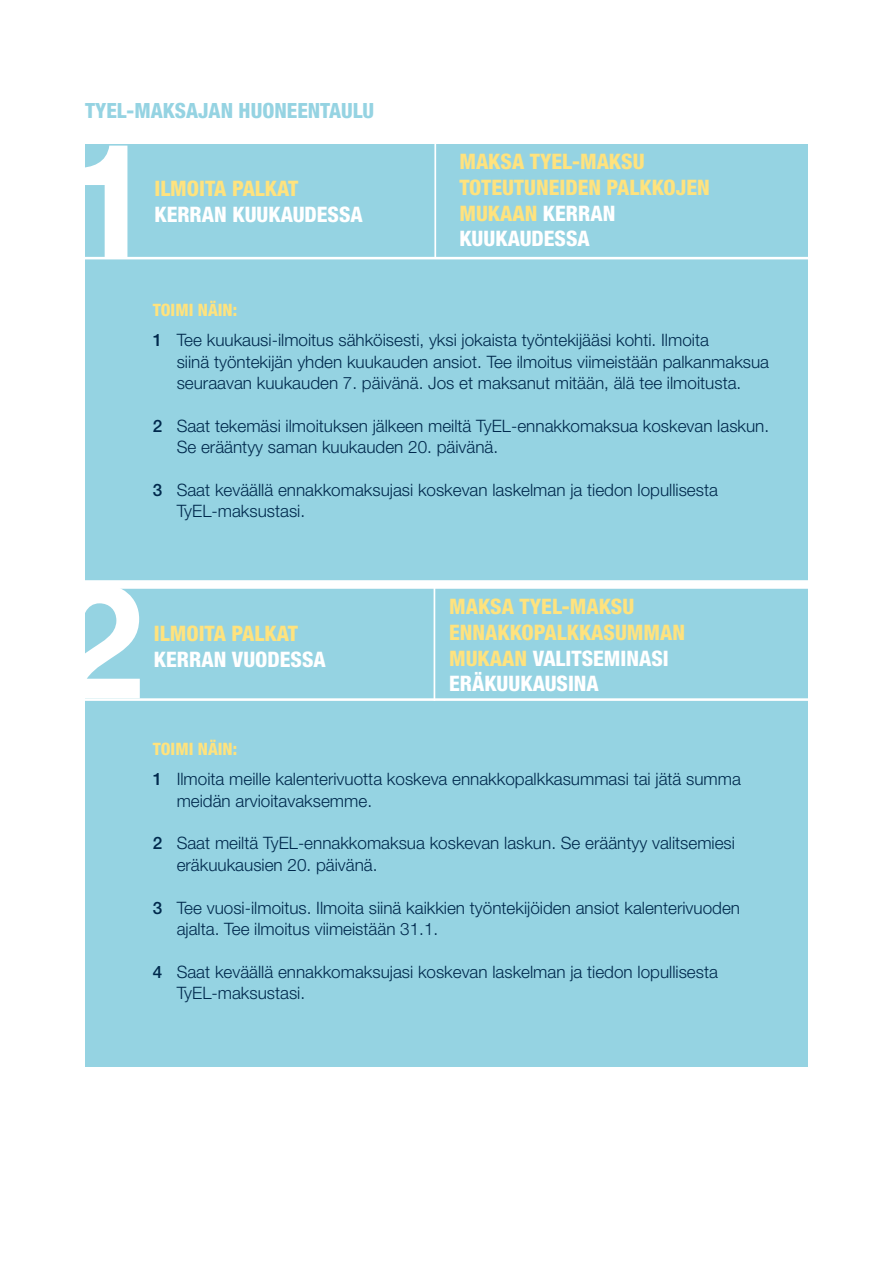
<style>
.page{position:relative;width:893px;height:1263px;background:#fff}
.page>*{position:absolute;margin:0;border:0;box-sizing:border-box;transform-origin:0 0}
.t1{font:700 160.35px "Helvetica Neue LT";color:#fff}
.t2{font:800 condensed 21.3px/25.7px "Helvetica Neue LT";color:#ffe37e}
.t3{font:800 condensed 21.3px "Helvetica Neue LT";color:#fff}
.t4{font:800 condensed 21px "Helvetica Neue LT Std";color:#95d3e2}
.t5{font:300 17.1px/21.3px "Helvetica Neue LT";color:#00294d}
.s1{color:#fff}
.s2{font-weight:800;font-stretch:condensed;color:#ffe37e}
.s3{font-weight:500}
</style>
<div class="page">
<div style="left:85px;top:145px;width:722px;height:922px;background:#95d3e2"></div>
<hr style="left:85px;top:257px;width:723px;height:2px;background:#fff">
<hr style="left:85px;top:698px;width:723px;height:3px;background:#fff">
<div style="left:85px;top:580px;width:723px;height:9px;background:#fff"></div>
<hr style="left:434px;top:145px;width:2px;height:113px;background:#fff">
<hr style="left:434px;top:587px;width:1px;height:114px;background:#fff">
<p class="t4" style="left:85px;top:98px;width:291px">TYEL-MAKSAJAN HUONEENTAULU</p>
<h1 class="t1" style="left:65px;top:101px;width:91px">1</h1>
<p class="t2" style="left:154px;top:175px;width:146px">ILMOITA PALKAT</p>
<p class="t3" style="left:154px;top:201px;width:210px">KERRAN KUUKAUDESSA</p>
<p class="t2" style="left:459px;top:149px;width:252px">MAKSA TYEL-MAKSU<br>TOTEUTUNEIDEN PALKKOJEN<br>MUKAAN <span class="s1">KERRAN<br>KUUKAUDESSA</span></p>
<p class="t5" style="left:153px;top:295px;width:558px;line-height:29.8px"><span class="s2">TOIMI NÄIN:<br></span><span class="s3">1</span> Tee kuukausi-ilmoitus sähköisesti, yksi jokaista työntekijääsi kohti. Ilmoita</p>
<p class="t5" style="left:177px;top:350px;width:594px">siinä työntekijän yhden kuukauden ansiot. Tee ilmoitus viimeistään palkanmaksua seuraavan kuukauden 7. päivänä. Jos et maksanut mitään, älä tee ilmoitusta.</p>
<p class="t5" style="left:177px;top:415px;width:594px;text-indent:-24px"><span class="s3">2</span> Saat tekemäsi ilmoituksen jälkeen meiltä TyEL-ennakkomaksua koskevan laskun.<br>Se erääntyy saman kuukauden 20. päivänä.</p>
<p class="t5" style="left:177px;top:479px;width:543px;text-indent:-24px"><span class="s3">3</span> Saat keväällä ennakkomaksujasi koskevan laskelman ja tiedon lopullisesta<br>TyEL-maksustasi.</p>
<h1 class="t1" style="left:54px;top:542px;width:91px">2</h1>
<p class="t2" style="left:154px;top:620px;width:146px">ILMOITA PALKAT</p>
<p class="t3" style="left:154px;top:646px;width:173px">KERRAN VUODESSA</p>
<p class="t2" style="left:449px;top:593px;width:237px">MAKSA TYEL-MAKSU<br>ENNAKKOPALKKASUMMAN<br>MUKAAN <span class="s1">VALITSEMINASI<br>ERÄKUUKAUSINA</span></p>
<p class="t5" style="left:153px;top:734px;width:590px;line-height:29.8px"><span class="s2">TOIMI NÄIN:<br></span><span class="s3">1</span> Ilmoita meille kalenterivuotta koskeva ennakkopalkkasummasi tai jätä summa</p>
<p class="t5" style="left:177px;top:790px;width:197px">meidän arvioitavaksemme.</p>
<p class="t5" style="left:177px;top:832px;width:560px;text-indent:-24px"><span class="s3">2</span> Saat meiltä TyEL-ennakkomaksua koskevan laskun. Se erääntyy valitsemiesi eräkuukausien 20. päivänä.</p>
<p class="t5" style="left:177px;top:896px;width:565px;text-indent:-24px"><span class="s3">3</span> Tee vuosi-ilmoitus. Ilmoita siinä kaikkien työntekijöiden ansiot kalenterivuoden ajalta. Tee ilmoitus viimeistään 31.1.</p>
<p class="t5" style="left:177px;top:961px;width:543px;text-indent:-24px"><span class="s3">4</span> Saat keväällä ennakkomaksujasi koskevan laskelman ja tiedon lopullisesta<br>TyEL-maksustasi.</p>
</div>
